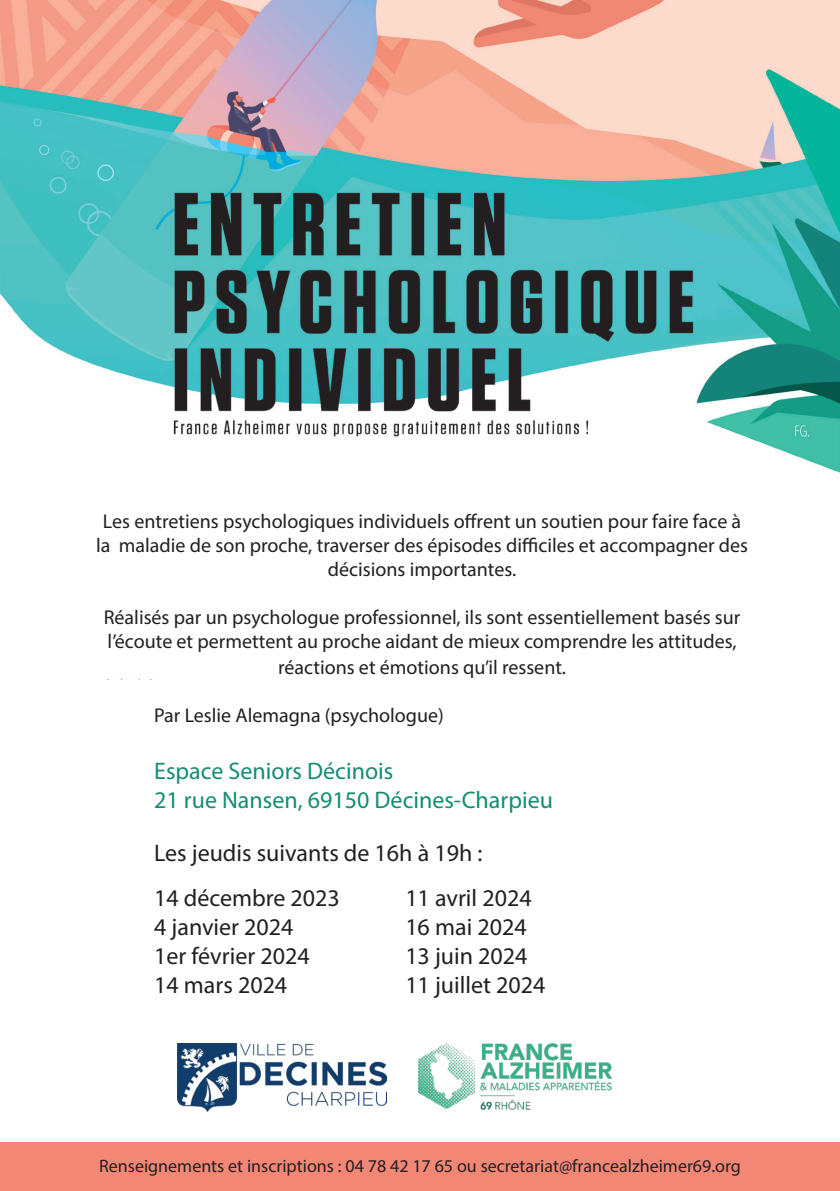
<style>
.page{position:relative;width:840px;height:1191px;background:#fff}
.page>*{position:absolute;margin:0;border:0;box-sizing:border-box;transform-origin:0 0}
.t1{font:24px "Myriad Pro";color:#231f20}
.t2{font:24px "Myriad Pro";color:#138d73}
.t3{font:20px/24px "Myriad Pro";color:#231f20;text-align:center}
.t4{font:18px "Myriad Pro";color:#231f20}
</style>
<div class="page">
<img style="left:0;top:0;width:839px;height:473px">
<div style="left:0;top:1142px;width:839px;height:49px;background:#f38776"></div>
<img style="left:418px;top:1043px;width:193px;height:67px">
<img style="left:177px;top:1043px;width:210px;height:68px">
<p class="t3" style="left:103px;top:508px;width:639px">Les entretiens psychologiques individuels offrent un soutien pour faire face à</p>
<p class="t3" style="left:96px;top:532px;width:653px">la maladie de son proche, traverser des épisodes difficiles et accompagner des décisions importantes.</p>
<p class="t3" style="left:104px;top:604px;width:637px;text-align:left">Réalisés par un psychologue professionnel, ils sont essentiellement basés sur l’écoute et permettent au proche aidant de mieux comprendre les attitudes,</p>
<p class="t3" style="left:278px;top:655px;width:289px">réactions et émotions qu’il ressent.</p>
<p class="t3" style="left:154px;top:702px;width:291px">Par Leslie Alemagna (psychologue)</p>
<p class="t2" style="left:154px;top:756px;width:240px">Espace Seniors Décinois</p>
<p class="t2" style="left:154px;top:785px;width:400px">21 rue Nansen, 69150 Décines-Charpieu</p>
<p class="t1" style="left:154px;top:838px;width:329px">Les jeudis suivants de 16h à 19h :</p>
<p class="t1" style="left:154px;top:883px;width:187px">14 décembre 2023</p>
<p class="t1" style="left:154px;top:912px;width:141px">4 janvier 2024</p>
<p class="t1" style="left:154px;top:941px;width:157px">1er février 2024</p>
<p class="t1" style="left:154px;top:970px;width:134px">14 mars 2024</p>
<p class="t1" style="left:405px;top:883px;width:128px">11 avril 2024</p>
<p class="t1" style="left:405px;top:912px;width:123px">16 mai 2024</p>
<p class="t1" style="left:405px;top:941px;width:124px">13 juin 2024</p>
<p class="t1" style="left:405px;top:970px;width:142px">11 juillet 2024</p>
<p class="t4" style="left:99px;top:1155px;width:642px">Renseignements et inscriptions : 04 78 42 17 65 ou secretariat@francealzheimer69.org</p>
</div>
